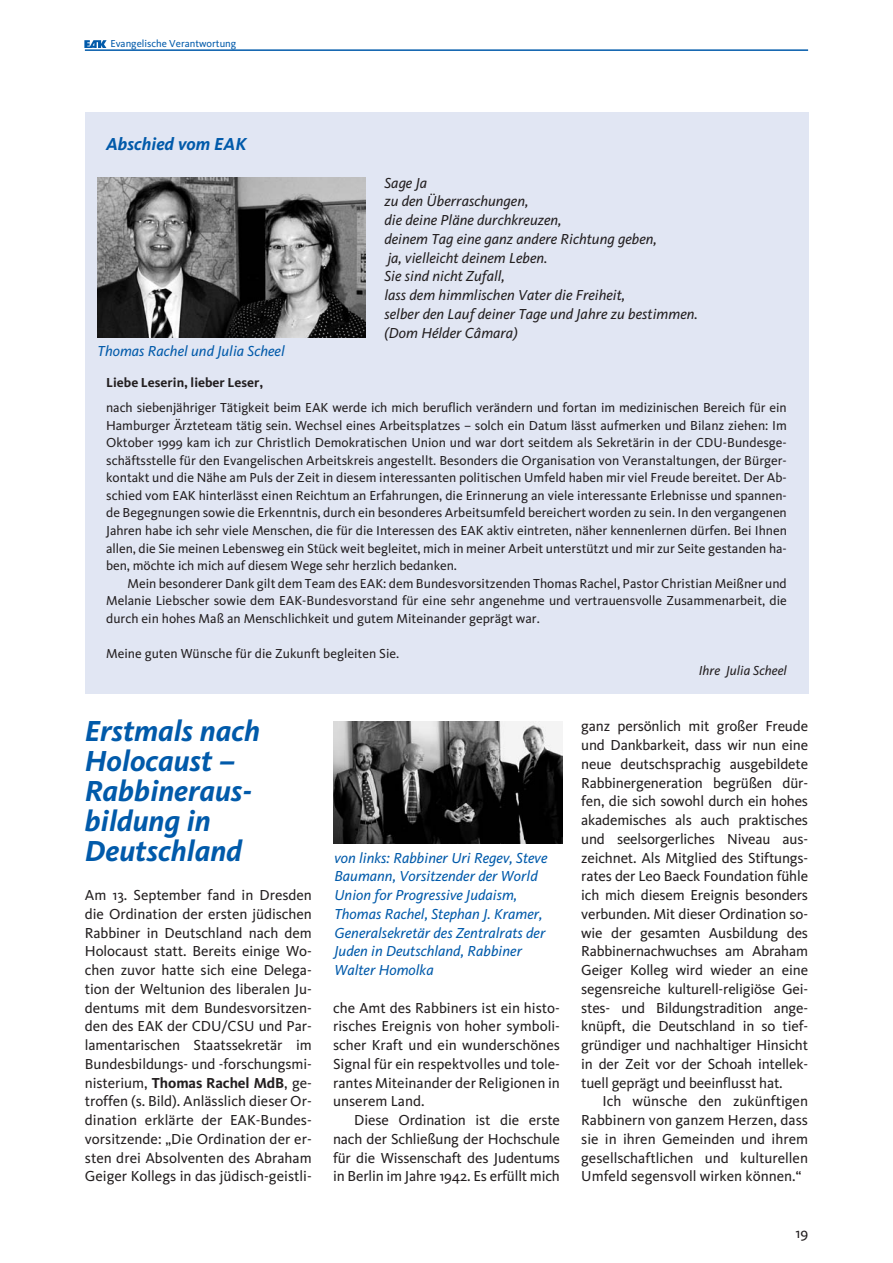
<style>
.page{position:relative;width:893px;height:1263px;background:#fff}
.page>*{position:absolute;margin:0;border:0;box-sizing:border-box;transform-origin:0 0}
.t1{font:italic 700 30px/30px "CDU Kievit";color:#015aaa}
.t2{font:italic 700 18px "CDU Kievit";color:#015aaa}
.t3{font:15px/18.8px "CDU Kievit";color:#231f20;text-align:justify}
.t4{font:italic 15px/18.8px "CDU Kievit";color:#231f20}
.t5{font:italic 15px/18.8px "CDU Kievit";color:#015aaa}
.t6{font:13.5px/17.5px "CDU Kievit";color:#231f20;text-align:justify}
.t7{font:700 13.5px "CDU Kievit";color:#231f20}
.t8{font:italic 13.5px "CDU Kievit";color:#231f20}
.t9{font:10.5px "CDU Kievit";color:#015aaa}
.s1{font-weight:700}
</style>
<div class="page">
<div style="left:85px;top:113px;width:723px;height:581px;background:#e1e6f3"></div>
<img style="left:98px;top:177px;width:267px;height:161px">
<hr style="left:85px;top:49px;width:723px;height:2px;background:#015aaa">
<img style="left:85px;top:40px;width:21px;height:7px">
<img style="left:333px;top:722px;width:229px;height:122px">
<p class="t9" style="left:110px;top:40px;width:127px">Evangelische Verantwortung</p>
<p class="t2" style="left:106px;top:137px;width:142px">Abschied vom EAK</p>
<p class="t5" style="left:98px;top:343px;width:189px">Thomas Rachel und Julia Scheel</p>
<p class="t4" style="left:384px;top:175px;width:315px">Sage Ja<br>zu den Überraschungen,<br>die deine Pläne durchkreuzen,<br>deinem Tag eine ganz andere Richtung geben,<br>ja, vielleicht deinem Leben.<br>Sie sind nicht Zufall,<br>lass dem himmlischen Vater die Freiheit,<br>selber den Lauf deiner Tage und Jahre zu bestimmen. (Dom Hélder Câmara)</p>
<p class="t7" style="left:106px;top:377px;width:159px">Liebe Leserin, lieber Leser,</p>
<p class="t6" style="left:106px;top:400px;width:682px">nach siebenjähriger Tätigkeit beim EAK werde ich mich beruflich verändern und fortan im medizinischen Bereich für ein Hamburger Ärzteteam tätig sein. Wechsel eines Arbeitsplatzes – solch ein Datum lässt aufmerken und Bilanz ziehen: Im Oktober 1999 kam ich zur Christlich Demokratischen Union und war dort seitdem als Sekretärin in der CDU-Bundesge&shy;schäftsstelle für den Evangelischen Arbeitskreis angestellt. Besonders die Organisation von Veranstaltungen, der Bürger&shy;kontakt und die Nähe am Puls der Zeit in diesem interessanten politischen Umfeld haben mir viel Freude bereitet. Der Ab&shy;schied vom EAK hinterlässt einen Reichtum an Erfahrungen, die Erinnerung an viele interessante Erlebnisse und spannen&shy;de Begegnungen sowie die Erkenntnis, durch ein besonderes Arbeitsumfeld bereichert worden zu sein. In den vergangenen Jahren habe ich sehr viele Menschen, die für die Interessen des EAK aktiv eintreten, näher kennenlernen dürfen. Bei Ihnen allen, die Sie meinen Lebensweg ein Stück weit begleitet, mich in meiner Arbeit unterstützt und mir zur Seite gestanden ha&shy;ben, möchte ich mich auf diesem Wege sehr herzlich bedanken.</p>
<p class="t6" style="left:106px;top:576px;width:682px;text-indent:21px">Mein besonderer Dank gilt dem Team des EAK: dem Bundesvorsitzenden Thomas Rachel, Pastor Christian Meißner und Melanie Liebscher sowie dem EAK-Bundesvorstand für eine sehr angenehme und vertrauensvolle Zusammenarbeit, die durch ein hohes Maß an Menschlichkeit und gutem Miteinander geprägt war.</p>
<p class="t6" style="left:106px;top:646px;width:295px">Meine guten Wünsche für die Zukunft begleiten Sie.</p>
<p class="t8" style="left:698px;top:666px;width:90px">Ihre Julia Scheel</p>
<h1 class="t1" style="left:85px;top:719px;width:177px">Erstmals nach<br>Holocaust –<br>Rabbineraus&shy;bildung in<br>Deutschland</h1>
<p class="t3" style="left:85px;top:887px;width:228px">Am 13. September fand in Dresden die Ordination der ersten jüdischen Rabbiner in Deutschland nach dem Holocaust statt. Bereits einige Wo&shy;chen zuvor hatte sich eine Delega&shy;tion der Weltunion des liberalen Ju&shy;dentums mit dem Bundesvorsitzen&shy;den des EAK der CDU/CSU und Par&shy;lamentarischen Staatssekretär im Bundesbildungs- und -forschungsmi&shy;nisterium, <span class="s1">Thomas Rachel MdB</span>, ge&shy;troffen (s. Bild). Anlässlich dieser Or&shy;dination erklärte der EAK-Bundes&shy;vorsitzende: „Die Ordination der er&shy;sten drei Absolventen des Abraham Geiger Kollegs in das jüdisch-geistli-</p>
<p class="t5" style="left:334px;top:850px;width:214px">von links: Rabbiner Uri Regev, Steve<br>Baumann, Vorsitzender der World<br>Union for Progressive Judaism,<br>Thomas Rachel, Stephan J. Kramer,<br>Generalsekretär des Zentralrats der<br>Juden in Deutschland, Rabbiner<br>Walter Homolka</p>
<p class="t3" style="left:333px;top:1000px;width:228px">che Amt des Rabbiners ist ein histo&shy;risches Ereignis von hoher symboli&shy;scher Kraft und ein wunderschönes Signal für ein respektvolles und tole&shy;rantes Miteinander der Religionen in unserem Land.</p>
<p class="t3" style="left:333px;top:1112px;width:228px;text-indent:21px">Diese Ordination ist die erste nach der Schließung der Hochschule für die Wissenschaft des Judentums in Berlin im Jahre 1942. Es erfüllt mich</p>
<p class="t3" style="left:581px;top:718px;width:228px">ganz persönlich mit großer Freude und Dankbarkeit, dass wir nun eine neue deutschsprachig ausgebildete Rabbinergeneration begrüßen dür&shy;fen, die sich sowohl durch ein hohes akademisches als auch praktisches und seelsorgerliches Niveau aus&shy;zeichnet. Als Mitglied des Stiftungs&shy;rates der Leo Baeck Foundation fühle ich mich diesem Ereignis besonders verbunden. Mit dieser Ordination so&shy;wie der gesamten Ausbildung des Rabbinernachwuchses am Abraham Geiger Kolleg wird wieder an eine segensreiche kulturell-religiöse Gei&shy;stes- und Bildungstradition ange&shy;knüpft, die Deutschland in so tief&shy;gründiger und nachhaltiger Hinsicht in der Zeit vor der Schoah intellek&shy;tuell geprägt und beeinflusst hat.</p>
<p class="t3" style="left:581px;top:1093px;width:228px;text-indent:21px">Ich wünsche den zukünftigen Rabbinern von ganzem Herzen, dass sie in ihren Gemeinden und ihrem gesellschaftlichen und kulturellen Umfeld segensvoll wirken können.“</p>
<p class="t3" style="left:795px;top:1225px;width:14px">19</p>
</div>
